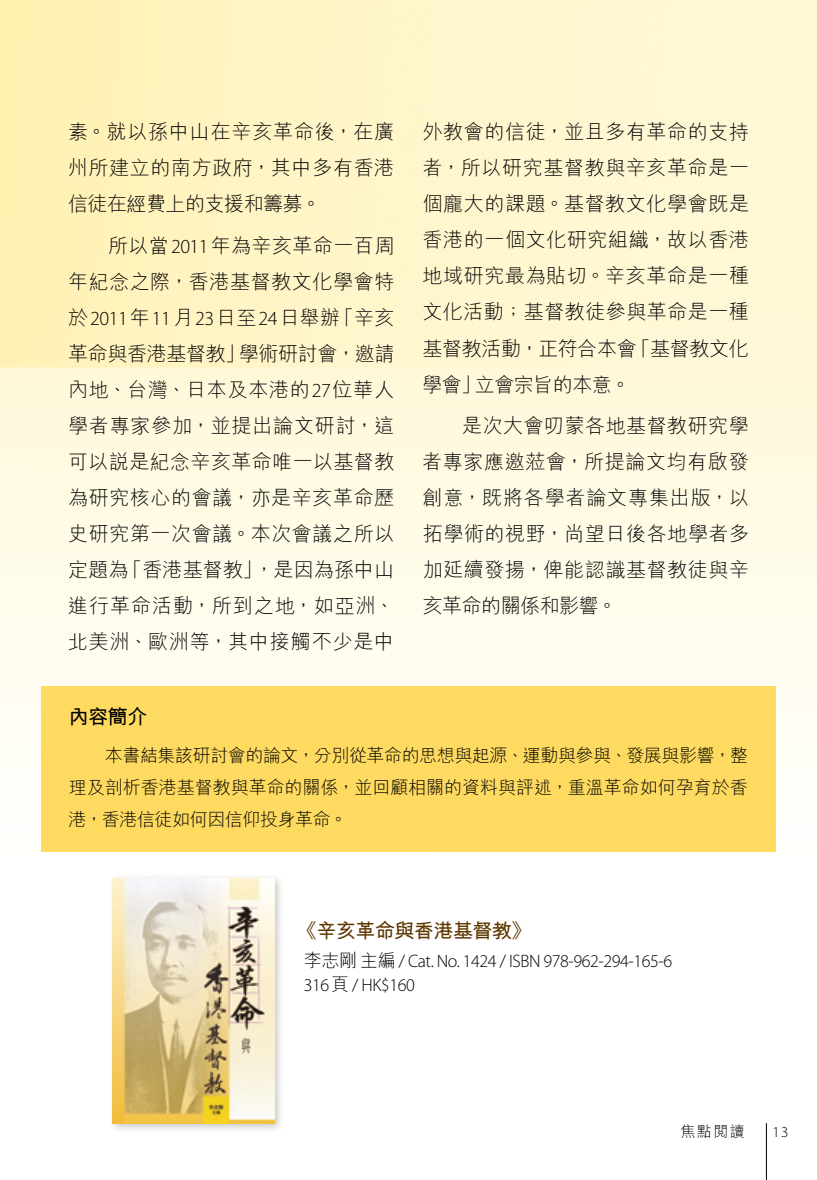
<style>
.page{position:relative;width:817px;height:1180px;background:#fff}
.page>*{position:absolute;margin:0;border:0;box-sizing:border-box;transform-origin:0 0}
.t1{font:300 20px/36px "M Hei HK";letter-spacing:.03em;color:#000;text-align:justify}
.t2{font:700 20px "M Hei HK";letter-spacing:-.025em;color:#5e3700}
.t3{font:700 20px "M Hei HK";color:#000}
.t4{font:300 18px/32px "M Hei HK";color:#000;text-align:justify}
.t5{font:300 18px/24px "Myriad Pro";letter-spacing:-.025em;color:#000}
.t6{font:300 15px "M Hei HK";color:#000}
.t7{font:300 15px "Myriad Pro";color:#000}
.s1{font-family:"Myriad Pro"}
.s2{font-family:"M Hei HK"}
</style>
<div class="page">
<img style="left:0;top:0;width:816px;height:1179px">
<hr style="left:765px;top:1123px;width:1px;height:56px;background:#000">
<div style="left:41px;top:686px;width:734px;height:165px;background:#feda60"></div>
<div style="left:108px;top:873px;width:176px;height:260px;background:#000;opacity:.22"></div>
<img style="left:113px;top:878px;width:162px;height:245px">
<p class="t1" style="left:68px;top:113px;width:328px">素。就以孫中山在辛亥革命後，在廣州所建立的南方政府，其中多有香港信徒在經費上的支援和籌募。</p>
<p class="t1" style="left:68px;top:227px;width:328px;text-indent:40px">所以當<span class="s1">2011</span>年為辛亥革命一百周年紀念之際，香港基督教文化學會特於<span class="s1">2011</span>年<span class="s1">11</span>月<span class="s1">23</span>日至<span class="s1">24</span>日舉辦「辛亥革命與香港基督教」學術研討會，邀請內地、台灣、日本及本港的<span class="s1">27</span>位華人學者專家參加，並提出論文研討，這可以說是紀念辛亥革命唯一以基督教為研究核心的會議，亦是辛亥革命歷史研究第一次會議。本次會議之所以定題為「香港基督教」，是因為孫中山進行革命活動，所到之地，如亞洲、北美洲、歐洲等，其中接觸不少是中</p>
<p class="t1" style="left:422px;top:113px;width:328px">外教會的信徒，並且多有革命的支持者，所以研究基督教與辛亥革命是一個龐大的課題。基督教文化學會既是香港的一個文化研究組織，故以香港地域研究最為貼切。辛亥革命是一種文化活動；基督教徒參與革命是一種基督教活動，正符合本會「基督教文化學會」立會宗旨的本意。</p>
<p class="t1" style="left:422px;top:407px;width:328px;text-indent:40px">是次大會叨蒙各地基督教研究學者專家應邀蒞會，所提論文均有啟發創意，既將各學者論文專集出版，以拓學術的視野，尚望日後各地學者多加延續發揚，俾能認識基督教徒與辛亥革命的關係和影響。</p>
<p class="t3" style="left:69px;top:702px;width:80px">內容簡介</p>
<p class="t4" style="left:69px;top:738px;width:680px;text-indent:36px">本書結集該研討會的論文，分別從革命的思想與起源、運動與參與、發展與影響，整理及剖析香港基督教與革命的關係，並回顧相關的資料與評述，重溫革命如何孕育於香港，香港信徒如何因信仰投身革命。</p>
<p class="t2" style="left:297px;top:915px;width:236px">《辛亥革命與香港基督教》</p>
<p class="t5" style="left:304px;top:948px;width:369px"><span class="s2">李志剛主編</span> / Cat. No. 1424 / ISBN 978-962-294-165-6<br>316<span class="s2">頁</span> / HK$160</p>
<p class="t6" style="left:680px;top:1120px;width:66px">焦點閱讀</p>
<p class="t7" style="left:772px;top:1122px;width:18px">13</p>
</div>
